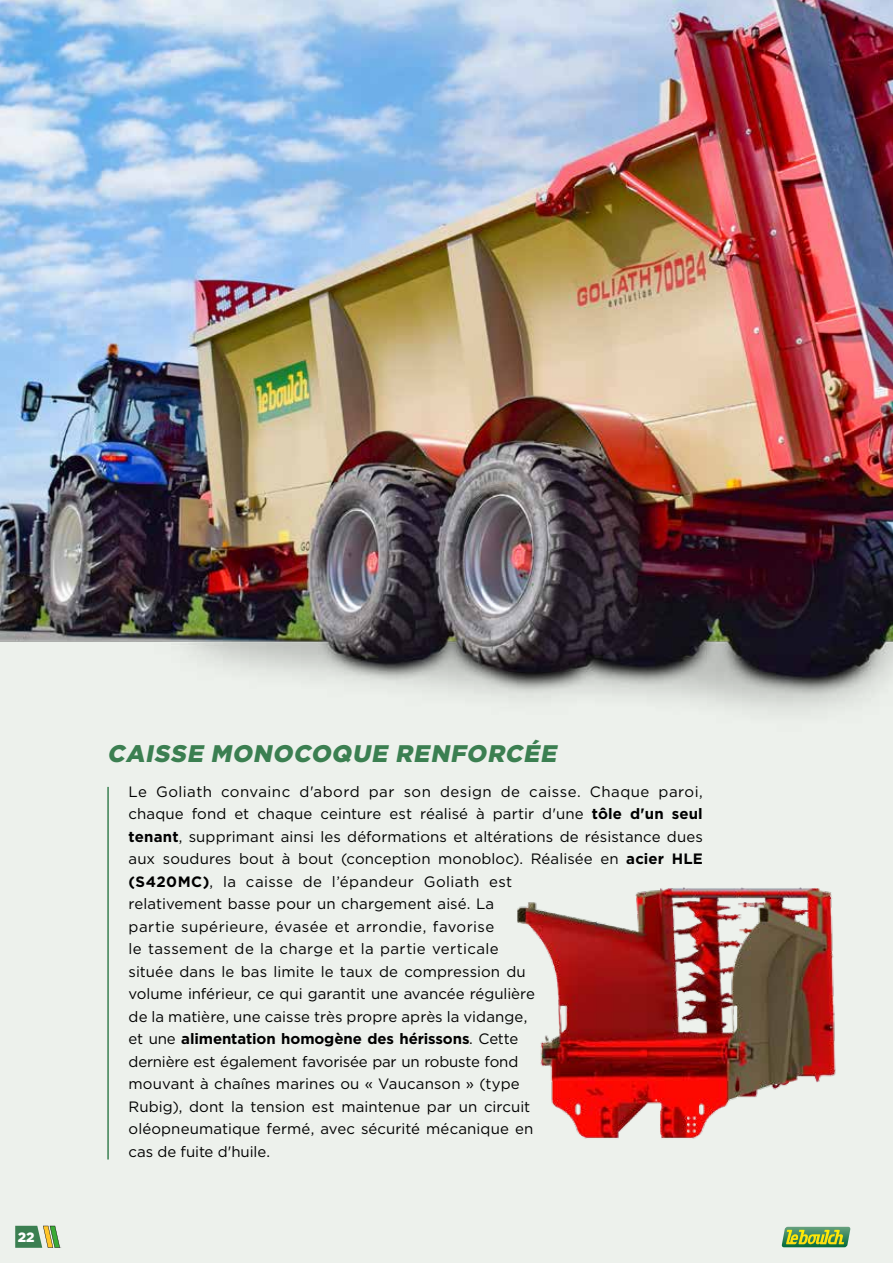
<style>
.page{position:relative;width:893px;height:1263px;background:#edf1ec}
.page>*{position:absolute;margin:0;border:0;box-sizing:border-box;transform-origin:0 0}
.t1{font:italic 900 24px "Gotham";color:#3b7f51}
.t2{font:15px/22.5px "Gotham";letter-spacing:.005em;color:#000}
.t3{font:900 13.5px "Gotham";color:#fff}
.s1{font-weight:700}
</style>
<div class="page">
<img style="left:0;top:0;width:893px;height:711px">
<img style="left:517px;top:887px;width:319px;height:252px">
<svg style="left:782px;top:1227px;width:68px;height:20px"></svg>
<svg style="left:15px;top:1226px;width:46px;height:22px"></svg>
<hr style="left:107px;top:787px;width:2px;height:372px;background:#3b8052">
<p class="t3" style="left:18px;top:1229px;width:18px">22</p>
<h1 class="t1" style="left:107px;top:739px;width:455px">CAISSE MONOCOQUE RENFORCÉE</h1>
<p class="t2" style="left:129px;top:780px;width:576px">Le Goliath convainc d'abord par son design de caisse. Chaque paroi, chaque fond et chaque ceinture est réalisé à partir d'une <span class="s1">tôle d'un seul tenant</span>, supprimant ainsi les déformations et altérations de résistance dues aux soudures bout à bout (conception monobloc). Réalisée en <span class="s1">acier HLE (S420MC)</span>, la caisse de l’épandeur Goliath est<br>relativement basse pour un chargement aisé. La<br>partie supérieure, évasée et arrondie, favorise<br>le tassement de la charge et la partie verticale<br>située dans le bas limite le taux de compression du<br>volume inférieur, ce qui garantit une avancée régulière<br>de la matière, une caisse très propre après la vidange,<br>et une <span class="s1">alimentation homogène des hérissons</span>. Cette<br>dernière est également favorisée par un robuste fond<br>mouvant à chaînes marines ou « Vaucanson » (type<br>Rubig), dont la tension est maintenue par un circuit<br>oléopneumatique fermé, avec sécurité mécanique en<br>cas de fuite d'huile.</p>
</div>
